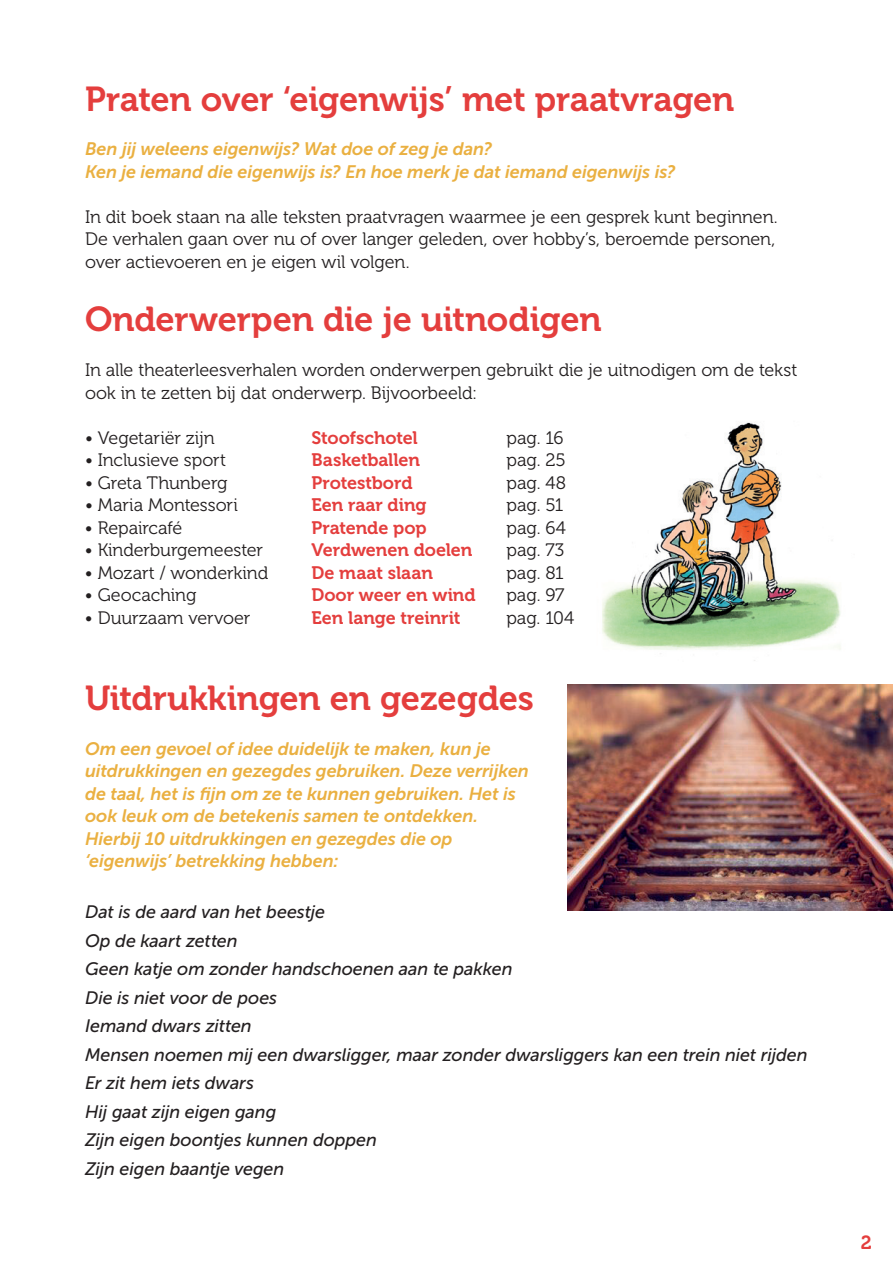
<style>
.page{position:relative;width:893px;height:1263px;background:#fff}
.page>*{position:absolute;margin:0;border:0;box-sizing:border-box;transform-origin:0 0}
.t1{font:34.5px "Museo 700";letter-spacing:-.01em;color:#e43e3d}
.t2{font:18.9px "Museo 700";color:#e43e3d}
.t3{font:18px/22.5px "Museo 300";letter-spacing:-.005em;color:#231f20}
.t4{font:italic 18px/22.5px "Museo Sans 700";letter-spacing:-.005em;color:#eab041}
.t5{font:italic 18px/28.5px "Museo Sans 500";letter-spacing:-.005em;color:#231f20}
.t6{font:18px "Museo 700";letter-spacing:-.005em;color:#e43e3d}
</style>
<div class="page">
<img style="left:602px;top:422px;width:239px;height:239px">
<img style="left:567px;top:685px;width:326px;height:225px">
<h1 class="t1" style="left:85px;top:80px;width:651px">Praten over ‘eigenwijs’ met praatvragen</h1>
<p class="t4" style="left:85px;top:138px;width:592px">Ben jij weleens eigenwijs? Wat doe of zeg je dan?<br>Ken je iemand die eigenwijs is? En hoe merk je dat iemand eigenwijs is?</p>
<p class="t3" style="left:85px;top:205px;width:694px">In dit boek staan na alle teksten praatvragen waarmee je een gesprek kunt beginnen.<br>De verhalen gaan over nu of over langer geleden, over hobby’s, beroemde personen, over actievoeren en je eigen wil volgen.</p>
<h1 class="t1" style="left:85px;top:300px;width:518px">Onderwerpen die je uitnodigen</h1>
<p class="t3" style="left:85px;top:359px;width:714px">In alle theaterleesverhalen worden onderwerpen gebruikt die je uitnodigen om de tekst ook in te zetten bij dat onderwerp. Bijvoorbeeld:</p>
<p class="t3" style="left:85px;top:427px;width:131px">• Vegetariër zijn</p>
<p class="t6" style="left:312px;top:428px;width:108px">Stoofschotel</p>
<p class="t3" style="left:507px;top:427px;width:58px">pag. 16</p>
<p class="t3" style="left:85px;top:449px;width:142px">• Inclusieve sport</p>
<p class="t6" style="left:312px;top:450px;width:110px">Basketballen</p>
<p class="t3" style="left:507px;top:449px;width:61px">pag. 25</p>
<p class="t3" style="left:85px;top:472px;width:144px">• Greta Thunberg</p>
<p class="t6" style="left:312px;top:473px;width:103px">Protestbord</p>
<p class="t3" style="left:507px;top:472px;width:61px">pag. 48</p>
<p class="t3" style="left:85px;top:494px;width:154px">• Maria Montessori</p>
<p class="t6" style="left:311px;top:495px;width:117px">Een raar ding</p>
<p class="t3" style="left:506px;top:494px;width:58px">pag. 51</p>
<p class="t3" style="left:85px;top:517px;width:99px">• Repaircafé</p>
<p class="t6" style="left:311px;top:518px;width:117px">Pratende pop</p>
<p class="t3" style="left:506px;top:517px;width:61px">pag. 64</p>
<p class="t3" style="left:85px;top:539px;width:180px">• Kinderburgemeester</p>
<p class="t6" style="left:311px;top:540px;width:162px">Verdwenen doelen</p>
<p class="t3" style="left:506px;top:539px;width:59px">pag. 73</p>
<p class="t3" style="left:85px;top:562px;width:185px">• Mozart / wonderkind</p>
<p class="t6" style="left:311px;top:563px;width:123px">De maat slaan</p>
<p class="t3" style="left:506px;top:562px;width:59px">pag. 81</p>
<p class="t3" style="left:85px;top:584px;width:113px">• Geocaching</p>
<p class="t6" style="left:311px;top:585px;width:166px">Door weer en wind</p>
<p class="t3" style="left:506px;top:584px;width:59px">pag. 97</p>
<p class="t3" style="left:85px;top:607px;width:167px">• Duurzaam vervoer</p>
<p class="t6" style="left:311px;top:608px;width:151px">Een lange treinrit</p>
<p class="t3" style="left:506px;top:607px;width:69px">pag. 104</p>
<h1 class="t1" style="left:85px;top:679px;width:451px">Uitdrukkingen en gezegdes</h1>
<p class="t4" style="left:85px;top:737px;width:445px">Om een gevoel of idee duidelijk te maken, kun je uitdrukkingen en gezegdes gebruiken. Deze verrijken de taal, het is fijn om ze te kunnen gebruiken. Het is ook leuk om de betekenis samen te ontdekken.<br>Hierbij 10 uitdrukkingen en gezegdes die op ‘eigenwijs’ betrekking hebben:</p>
<p class="t5" style="left:85px;top:898px;width:724px">Dat is de aard van het beestje<br>Op de kaart zetten<br>Geen katje om zonder handschoenen aan te pakken<br>Die is niet voor de poes<br>Iemand dwars zitten<br>Mensen noemen mij een dwarsligger, maar zonder dwarsliggers kan een trein niet rijden<br>Er zit hem iets dwars<br>Hij gaat zijn eigen gang<br>Zijn eigen boontjes kunnen doppen<br>Zijn eigen baantje vegen</p>
<p class="t2" style="left:861px;top:1232px;width:13px">2</p>
</div>
